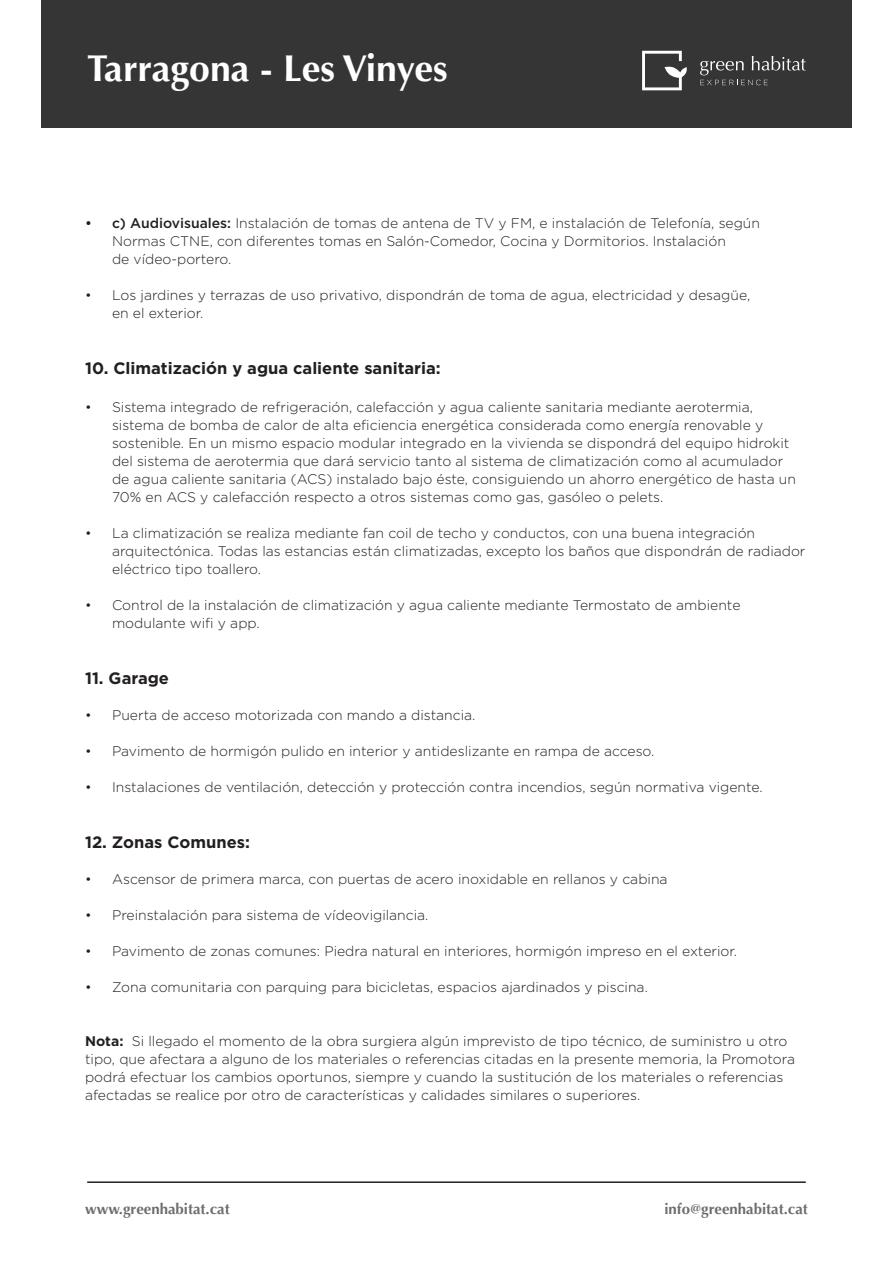
<style>
.page{position:relative;width:893px;height:1263px;background:#fff}
.page>*{position:absolute;margin:0;border:0;box-sizing:border-box;transform-origin:0 0}
.t1{font:700 37.5px "Optima";color:#fff}
.titular{font:700 16.5px "Gotham";color:#231f20}
.t2{font:700 15px "Optima";color:#6c6d70}
.texto{font:300 13.95px/18px "Gotham";color:#231f20}
.s1{font-weight:500}
.s2{font-weight:700}
</style>
<div class="page">
<div style="left:41px;top:0;width:811px;height:128px;background:#363536"></div>
<svg style="left:642px;top:51px;width:45px;height:39px"></svg>
<svg style="left:700px;top:56px;width:106px;height:29px"></svg>
<hr style="left:87px;top:1181px;width:719px;height:2px;background:#231f20">
<p class="t1" style="left:87px;top:47px;width:362px">Tarragona - Les Vinyes</p>
<p class="texto" style="left:112px;top:214px;width:649px;text-indent:-27px"><span class="s1">• c) Audiovisuales:</span> Instalación de tomas de antena de TV y FM, e instalación de Telefonía, según<br>Normas CTNE, con diferentes tomas en Salón-Comedor, Cocina y Dormitorios. Instalación<br>de vídeo-portero.</p>
<p class="texto" style="left:112px;top:286px;width:640px;text-indent:-27px">• Los jardines y terrazas de uso privativo, dispondrán de toma de agua, electricidad y desagüe, en el exterior.</p>
<p class="titular" style="left:85px;top:359px;width:357px">10. Climatización y agua caliente sanitaria:</p>
<p class="texto" style="left:112px;top:398px;width:685px;text-indent:-27px">• Sistema integrado de refrigeración, calefacción y agua caliente sanitaria mediante aerotermia, sistema de bomba de calor de alta eficiencia energética considerada como energía renovable y sostenible. En un mismo espacio modular integrado en la vivienda se dispondrá del equipo hidrokit del sistema de aerotermia que dará servicio tanto al sistema de climatización como al acumulador de agua caliente sanitaria (ACS) instalado bajo éste, consiguiendo un ahorro energético de hasta un 70% en ACS y calefacción respecto a otros sistemas como gas, gasóleo o pelets.</p>
<p class="texto" style="left:112px;top:524px;width:695px;text-indent:-27px">• La climatización se realiza mediante fan coil de techo y conductos, con una buena integración arquitectónica. Todas las estancias están climatizadas, excepto los baños que dispondrán de radiador eléctrico tipo toallero.</p>
<p class="texto" style="left:112px;top:596px;width:630px;text-indent:-27px">• Control de la instalación de climatización y agua caliente mediante Termostato de ambiente modulante wifi y app.</p>
<p class="titular" style="left:85px;top:668px;width:85px">11. Garage</p>
<p class="texto" style="left:85px;top:706px;width:392px">• Puerta de acceso motorizada con mando a distancia.</p>
<p class="texto" style="left:85px;top:742px;width:571px">• Pavimento de hormigón pulido en interior y antideslizante en rampa de acceso.</p>
<p class="texto" style="left:85px;top:778px;width:679px">• Instalaciones de ventilación, detección y protección contra incendios, según normativa vigente.</p>
<p class="titular" style="left:85px;top:832px;width:166px">12. Zonas Comunes:</p>
<p class="texto" style="left:85px;top:870px;width:584px">• Ascensor de primera marca, con puertas de acero inoxidable en rellanos y cabina</p>
<p class="texto" style="left:85px;top:906px;width:345px">• Preinstalación para sistema de vídeovigilancia.</p>
<p class="texto" style="left:85px;top:942px;width:653px">• Pavimento de zonas comunes: Piedra natural en interiores, hormigón impreso en el exterior.</p>
<p class="texto" style="left:85px;top:978px;width:564px">• Zona comunitaria con parquing para bicicletas, espacios ajardinados y piscina.</p>
<p class="texto" style="left:85px;top:1032px;width:711px"><span class="s2">Nota:</span> Si llegado el momento de la obra surgiera algún imprevisto de tipo técnico, de suministro u otro tipo, que afectara a alguno de los materiales o referencias citadas en la presente memoria, la Promotora podrá efectuar los cambios oportunos, siempre y cuando la sustitución de los materiales o referencias afectadas se realice por otro de características y calidades similares o superiores.</p>
<p class="t2" style="left:85px;top:1200px;width:146px">www.greenhabitat.cat</p>
<p class="t2" style="left:664px;top:1200px;width:145px">info@greenhabitat.cat</p>
</div>
